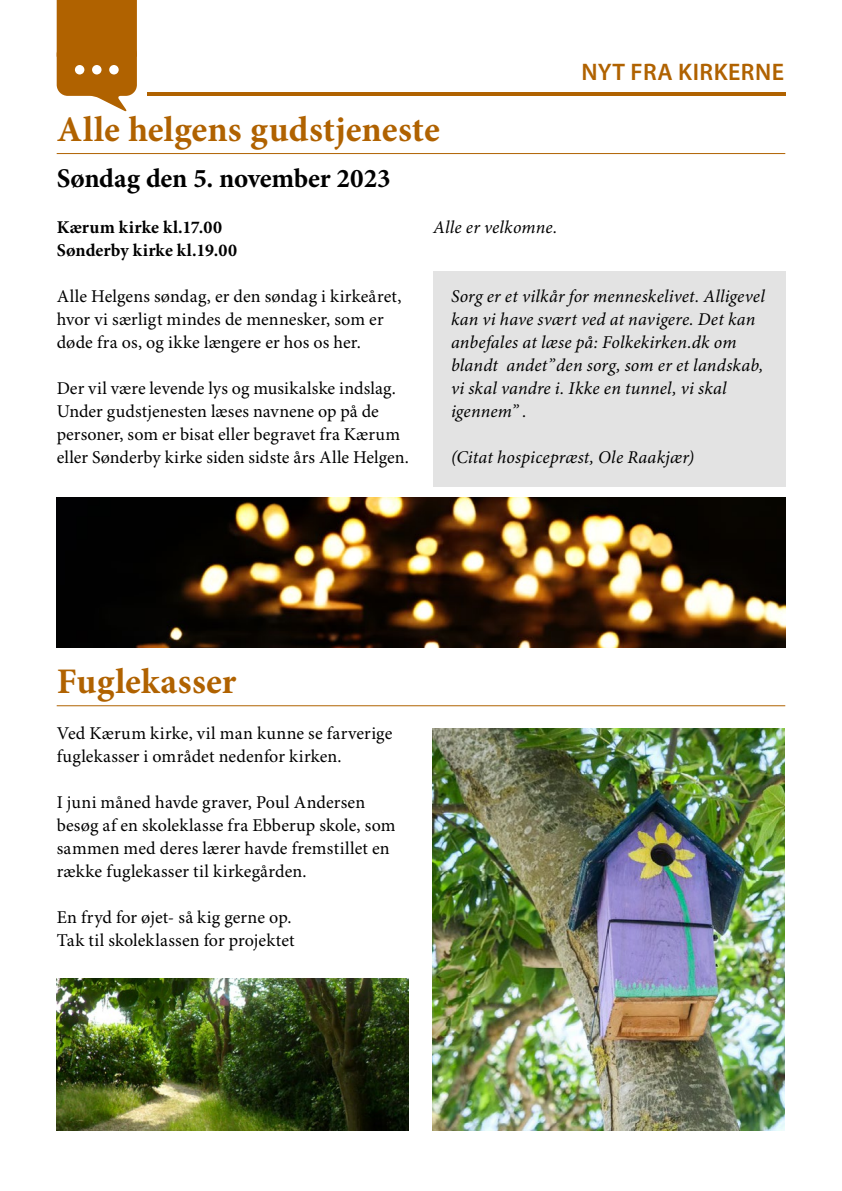
<style>
.page{position:relative;width:842px;height:1191px;background:#fff}
.page>*{position:absolute;margin:0;border:0;box-sizing:border-box;transform-origin:0 0}
.t1{font:700 36px "Minion Pro";letter-spacing:.005em;color:#b06200}
.t2{font:700 27px "Minion Pro";letter-spacing:-.01em;color:#000}
.t3{font:600 24px "Myriad Pro";letter-spacing:.02em;color:#b06200}
.t4{font:18px/23px "Minion Pro";letter-spacing:.005em;color:#000}
.t5{font:italic 18px/23px "Minion Pro";letter-spacing:.01em;color:#000}
.t6{font:700 18px/23px "Minion Pro";letter-spacing:.01em;color:#000}
</style>
<div class="page">
<hr style="left:147px;top:93px;width:638px;height:3px;background:#b06200">
<svg style="left:57px;top:0;width:80px;height:112px;background:#bb7926"></svg>
<hr style="left:57px;top:705px;width:728px;height:1px;background:#b06200">
<img style="left:57px;top:978px;width:352px;height:152px">
<img style="left:432px;top:729px;width:352px;height:401px">
<hr style="left:57px;top:153px;width:728px;height:1px;background:#b06200">
<div style="left:433px;top:271px;width:352px;height:192px;background:#e3e3e3"></div>
<div style="left:433px;top:432px;width:352px;height:54px;background:#e3e3e3"></div>
<img style="left:57px;top:497px;width:728px;height:150px">
<h3 class="t3" style="left:581px;top:59px;width:204px">NYT FRA KIRKERNE</h3>
<h1 class="t1" style="left:57px;top:108px;width:385px">Alle helgens gudstjeneste</h1>
<h2 class="t2" style="left:57px;top:162px;width:335px">Søndag den 5. november 2023</h2>
<p class="t6" style="left:57px;top:216px;width:182px">Kærum kirke kl.17.00<br>Sønderby kirke kl.19.00</p>
<p class="t4" style="left:57px;top:285px;width:346px">Alle Helgens søndag, er den søndag i kirkeåret, hvor vi særligt mindes de mennesker, som er døde fra os, og ikke længere er hos os her.</p>
<p class="t4" style="left:57px;top:378px;width:354px">Der vil være levende lys og musikalske indslag.<br>Under gudstjenesten læses navnene op på de personer, som er bisat eller begravet fra Kærum eller Sønderby kirke siden sidste års Alle Helgen.</p>
<p class="t5" style="left:433px;top:216px;width:126px">Alle er velkomne.</p>
<p class="t5" style="left:451px;top:285px;width:315px">Sorg er et vilkår for menneskelivet. Alligevel kan vi have svært ved at navigere. Det kan anbefales at læse på: Folkekirken.dk om blandt andet”den sorg, som er et landskab, vi skal vandre i. Ikke en tunnel, vi skal igennem” .</p>
<p class="t5" style="left:451px;top:446px;width:245px">(Citat hospicepræst, Ole Raakjær)</p>
<h1 class="t1" style="left:57px;top:660px;width:181px">Fuglekasser</h1>
<p class="t4" style="left:57px;top:722px;width:337px">Ved Kærum kirke, vil man kunne se farverige fuglekasser i området nedenfor kirken.</p>
<p class="t4" style="left:57px;top:791px;width:340px">I juni måned havde graver, Poul Andersen besøg af en skoleklasse fra Ebberup skole, som sammen med deres lærer havde fremstillet en række fuglekasser til kirkegården.</p>
<p class="t4" style="left:57px;top:907px;width:240px">En fryd for øjet- så kig gerne op.<br>Tak til skoleklassen for projektet</p>
</div>
